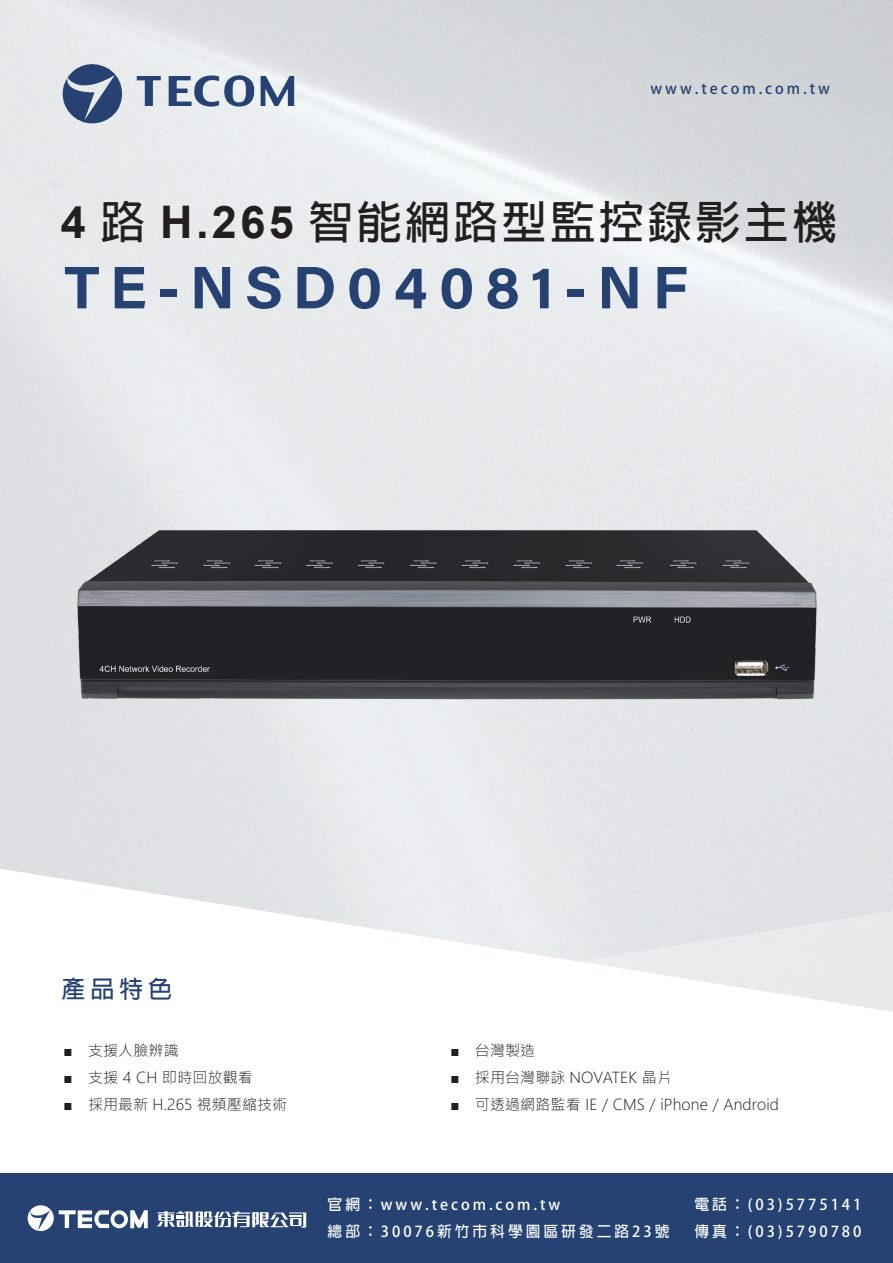
<style>
.page{position:relative;width:893px;height:1263px;background:#fff}
.page>*{position:absolute;margin:0;border:0;box-sizing:border-box;transform-origin:0 0}
.t1{font:60px "Acumin Variable Concept";letter-spacing:.17em;color:#264272}
.t2{font:700 45px "Adobe Fan Heiti Std";letter-spacing:.075em;color:#231f20}
.t3{font:700 24px "Adobe Fan Heiti Std";color:#264272}
.t4{font:300 15px "Microsoft Jheng Hei";letter-spacing:.01em;color:#231f20}
.t5{font:700 15px/27px "Adobe Fan Heiti Std";letter-spacing:.2em;color:#fff}
.t6{font:700 15px "Adobe Fan Heiti Std";letter-spacing:.2em;color:#264272}
.s1{font-family:"Arial"}
</style>
<div class="page">
<svg style="left:60px;top:59px;width:67px;height:70px;background:#8796af"></svg>
<svg style="left:261px;top:76px;width:33px;height:30px"></svg>
<svg style="left:169px;top:75px;width:85px;height:32px;background:#909eb5"></svg>
<svg style="left:137px;top:76px;width:24px;height:30px"></svg>
<svg style="left:2px;top:869px;width:891px;height:143px"></svg>
<div style="left:0;top:1173px;width:893px;height:90px;background:#264272"></div>
<hr style="left:0;top:1262px;width:893px;height:1px;background:#606264">
<svg style="left:28px;top:1205px;width:120px;height:26px"></svg>
<svg style="left:157px;top:1211px;width:149px;height:17px"></svg>
<img style="left:38px;top:410px;width:828px;height:345px">
<p class="t6" style="left:650px;top:79px;width:181px">www.tecom.com.tw</p>
<p class="t2" style="left:61px;top:195px;width:778px"><span class="s1">4</span> 路 <span class="s1">H.265</span> 智能網路型監控錄影主機</p>
<p class="t1" style="left:64px;top:246px;width:625px">TE-NSD04081-NF</p>
<p class="t3" style="left:62px;top:975px;width:112px">產品特色</p>
<p class="t4" style="left:64px;top:1041px;width:117px">■ 支援人臉辨識</p>
<p class="t4" style="left:64px;top:1068px;width:191px">■ 支援 4 CH 即時回放觀看</p>
<p class="t4" style="left:64px;top:1095px;width:225px">■ 採用最新 H.265 視頻壓縮技術</p>
<p class="t4" style="left:450px;top:1041px;width:86px">■ 台灣製造</p>
<p class="t4" style="left:450px;top:1068px;width:223px">■ 採用台灣聯詠 NOVATEK 晶片</p>
<p class="t4" style="left:450px;top:1095px;width:330px">■ 可透過網路監看 IE / CMS / iPhone / Android</p>
<p class="t5" style="left:328px;top:1191px;width:343px">官網：www.tecom.com.tw<br>總部：30076新竹市科學園區研發二路23號</p>
<p class="t5" style="left:694px;top:1191px;width:168px">電話：(03)5775141傳真：(03)5790780</p>
</div>
